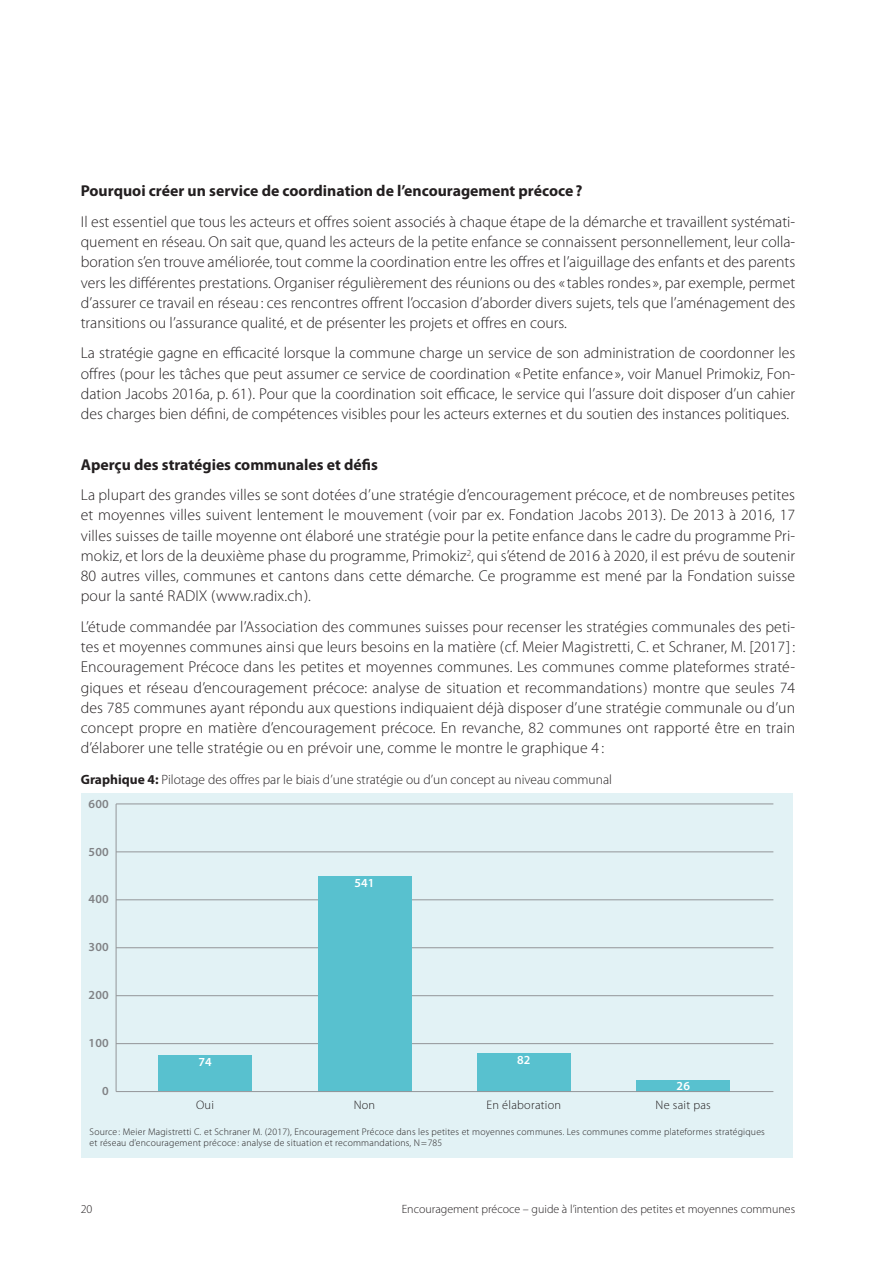
<style>
.page{position:relative;width:893px;height:1263px;background:#fff}
.page>*{position:absolute;margin:0;border:0;box-sizing:border-box;transform-origin:0 0}
.t1{font:300 15.75px/20.2px "Myriad Pro";color:#231f20;text-align:justify}
.t2{font:700 15.75px "Myriad Pro";color:#231f20}
.t3{font:300 13.5px "Myriad Pro";color:#231f20}
.t4{font:300 12.3px "Myriad Pro";letter-spacing:.02em;color:#231f20}
.t5{font:600 12.3px "Myriad Pro";letter-spacing:.01em;color:#808285}
.t6{font:600 12.3px "Myriad Pro";letter-spacing:.01em;color:#fff}
.t7{font:300 12px "Myriad Pro";color:#231f20}
.t8{font:300 9.75px/11.7px "Myriad Pro";letter-spacing:.02em;color:#231f20}
.s1{font-weight:700}
</style>
<div class="page">
<div style="left:81px;top:793px;width:712px;height:365px;background:#e2f2f5"></div>
<hr style="left:116px;top:803px;width:657px;height:1px;background:#939598">
<hr style="left:116px;top:851px;width:657px;height:1px;background:#939598">
<hr style="left:116px;top:899px;width:657px;height:1px;background:#939598">
<hr style="left:116px;top:947px;width:657px;height:1px;background:#939598">
<hr style="left:116px;top:995px;width:657px;height:1px;background:#939598">
<hr style="left:116px;top:1043px;width:657px;height:1px;background:#939598">
<hr style="left:116px;top:804px;width:1px;height:287px;background:#939598">
<div style="left:318px;top:876px;width:93px;height:215px;background:#58c1cf"></div>
<div style="left:158px;top:1055px;width:94px;height:36px;background:#58c1cf"></div>
<div style="left:477px;top:1053px;width:94px;height:38px;background:#58c1cf"></div>
<div style="left:636px;top:1079px;width:94px;height:12px;background:#58c1cf"></div>
<hr style="left:116px;top:1091px;width:657px;height:1px;background:#939598">
<p class="t2" style="left:81px;top:182px;width:503px">Pourquoi créer un service de coordination de l’encouragement précoce?</p>
<p class="t1" style="left:81px;top:212px;width:716px">Il est essentiel que tous les acteurs et offres soient associés à chaque étape de la démarche et travaillent systémati&shy;quement en réseau. On sait que, quand les acteurs de la petite enfance se connaissent personnellement, leur colla&shy;boration s’en trouve améliorée, tout comme la coordination entre les offres et l’aiguillage des enfants et des parents vers les différentes prestations. Organiser régulièrement des réunions ou des «tables rondes», par exemple, permet d’assurer ce travail en réseau: ces rencontres offrent l’occasion d’aborder divers sujets, tels que l’aménagement des transitions ou l’assurance qualité, et de présenter les projets et offres en cours.</p>
<p class="t1" style="left:81px;top:343px;width:716px">La stratégie gagne en efficacité lorsque la commune charge un service de son administration de coordonner les offres (pour les tâches que peut assumer ce service de coordination «Petite enfance », voir Manuel Primokiz, Fon&shy;dation Jacobs 2016a, p. 61). Pour que la coordination soit efficace, le service qui l’assure doit disposer d’un cahier des charges bien défini, de compétences visibles pour les acteurs externes et du soutien des instances politiques.</p>
<p class="t2" style="left:81px;top:456px;width:299px">Aperçu des stratégies communales et défis</p>
<p class="t1" style="left:81px;top:485px;width:716px">La plupart des grandes villes se sont dotées d’une stratégie d’encouragement précoce, et de nombreuses petites et moyennes villes suivent lentement le mouvement (voir par ex. Fondation Jacobs 2013). De 2013 à 2016, 17 villes suisses de taille moyenne ont élaboré une stratégie pour la petite enfance dans le cadre du programme Pri&shy;mokiz, et lors de la deuxième phase du programme, Primokiz<sup>2</sup>, qui s’étend de 2016 à 2020, il est prévu de soutenir 80 autres villes, communes et cantons dans cette démarche. Ce programme est mené par la Fondation suisse pour la santé RADIX (www.radix.ch).</p>
<p class="t1" style="left:81px;top:617px;width:716px">L’étude commandée par l’Association des communes suisses pour recenser les stratégies communales des peti&shy;tes et moyennes communes ainsi que leurs besoins en la matière (cf. Meier Magistretti, C. et Schraner, M. [2017] :<br>Encouragement Précoce dans les petites et moyennes communes. Les communes comme plateformes straté&shy;giques et réseau d’encouragement précoce: analyse de situation et recommandations) montre que seules 74 des 785 communes ayant répondu aux questions indiquaient déjà disposer d’une stratégie communale ou d’un concept propre en matière d’encouragement précoce. En revanche, 82 communes ont rapporté être en train d’élaborer une telle stratégie ou en prévoir une, comme le montre le graphique 4 :</p>
<p class="t3" style="left:81px;top:772px;width:533px"><span class="s1">Graphique 4:</span> Pilotage des offres par le biais d’une stratégie ou d’un concept au niveau communal</p>
<p class="t5" style="left:89px;top:797px;width:22px">600</p>
<p class="t5" style="left:89px;top:845px;width:22px">500</p>
<p class="t5" style="left:89px;top:892px;width:22px">400</p>
<p class="t5" style="left:89px;top:940px;width:22px">300</p>
<p class="t5" style="left:89px;top:988px;width:22px">200</p>
<p class="t5" style="left:89px;top:1036px;width:22px">100</p>
<p class="t6" style="left:354px;top:876px;width:22px">541</p>
<p class="t6" style="left:198px;top:1055px;width:15px">74</p>
<p class="t6" style="left:517px;top:1053px;width:15px">82</p>
<p class="t6" style="left:677px;top:1079px;width:15px">26</p>
<p class="t8" style="left:90px;top:1126px;width:677px">Source: Meier Magistretti C. et Schraner M. (2017), Encouragement Précoce dans les petites et moyennes communes. Les communes comme plateformes stratégiques et réseau d’encouragement précoce: analyse de situation et recommandations, N=785</p>
<p class="t5" style="left:102px;top:1084px;width:8px">0</p>
<p class="t4" style="left:196px;top:1098px;width:19px">Oui</p>
<p class="t4" style="left:354px;top:1098px;width:23px">Non</p>
<p class="t4" style="left:486px;top:1098px;width:76px">En élaboration</p>
<p class="t4" style="left:656px;top:1098px;width:57px">Ne sait pas</p>
<p class="t7" style="left:81px;top:1202px;width:13px">20</p>
<p class="t7" style="left:402px;top:1202px;width:395px">Encouragement précoce – guide à l’intention des petites et moyennes communes</p>
</div>
